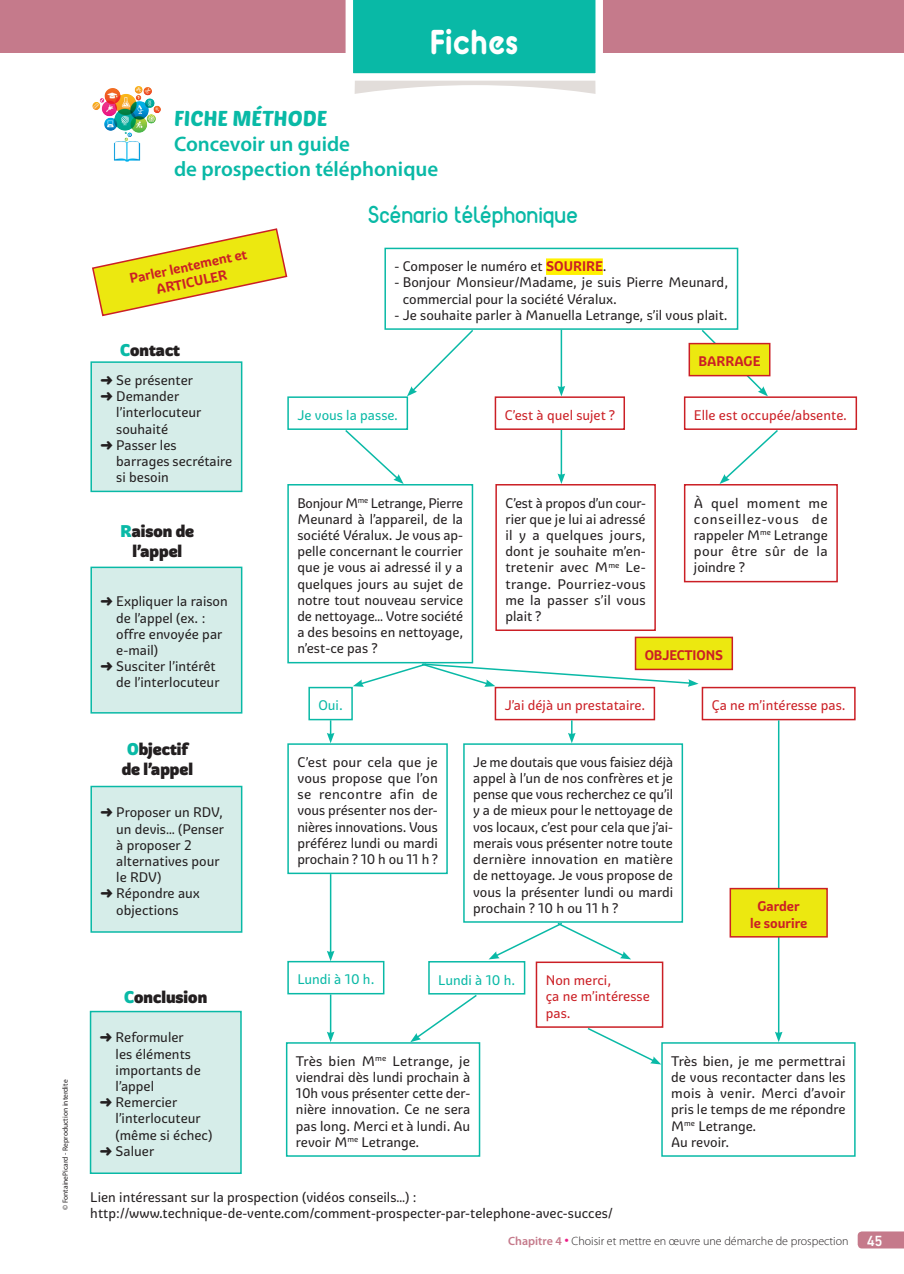
<style>
.page{position:relative;width:904px;height:1274px;background:#fff}
.page>*{position:absolute;margin:0;border:0;box-sizing:border-box;transform-origin:0 0}
.t1{font:700 34.5px "BC Alphapipe RB";color:#fff;scale:.9 1}
.Style_de_paragraphe{font:700 24px "Reef";color:#09b9a6}
.Titre_principal_fich{font:600 21px/25.2px "Myriad Pro";color:#09b9a6}
.t2{font:21px "Poetsen One";color:#09b9a6}
._1Contexte{font:900 16.5px/19.8px "Graviola";color:#231f20;text-align:center}
._1Contexte-2{font:13.5px/16.2px "Graviola";color:#231f20}
._1Contexte-3{font:13.5px/16.2px "Graviola";color:#cb1f25}
._1Contexte-4{font:700 13.5px/16.2px "Graviola";color:#cb1f25;text-align:center}
._1Contexte-5{font:13.5px "Graviola";color:#09b9a6}
.t3{font:300 12px "Myriad Pro";color:#231f20}
.t4{font:7.5px "Myriad Pro";color:#231f20}
.s1{font-weight:700;color:#cb1f25}
.s2{color:#09b9a6}
.s3{font-weight:600;color:#c57a8b}
.s4{font-size:18px;color:#ed1d86}
.s5{font-family:"DIN Next LT Pro";font-weight:500;font-size:15px;color:#fff}
</style>
<div class="page">
<svg style="left:857px;top:1231px;width:47px;height:17px"></svg>
<div style="left:0;top:0;width:904px;height:53px;background:#c57a8b"></div>
<svg style="left:345px;top:0;width:258px;height:94px"></svg>
<svg style="left:135px;top:86px;width:7px;height:8px"></svg>
<svg style="left:92px;top:228px;width:196px;height:89px"></svg>
<div style="left:546px;top:258px;width:57px;height:17px;background:#fff101"></div>
<div style="left:384px;top:248px;width:354px;height:82px;border:2px solid #09b9a6"></div>
<div style="left:287px;top:396px;width:121px;height:34px;border:2px solid #09b9a6"></div>
<div style="left:494px;top:396px;width:131px;height:34px;border:2px solid #cb1f25"></div>
<div style="left:684px;top:396px;width:173px;height:34px;border:2px solid #cb1f25"></div>
<div style="left:287px;top:484px;width:186px;height:179px;border:2px solid #09b9a6"></div>
<div style="left:495px;top:484px;width:161px;height:147px;border:2px solid #cb1f25"></div>
<div style="left:684px;top:484px;width:153px;height:98px;border:2px solid #cb1f25"></div>
<div style="left:635px;top:637px;width:97px;height:32px;background:#ece810"></div>
<div style="left:634px;top:636px;width:99px;height:34px;border:2px solid #cb1f25"></div>
<div style="left:308px;top:686px;width:45px;height:34px;border:2px solid #09b9a6"></div>
<div style="left:494px;top:686px;width:161px;height:34px;border:2px solid #cb1f25"></div>
<div style="left:701px;top:686px;width:154px;height:34px;border:2px solid #cb1f25"></div>
<div style="left:287px;top:743px;width:161px;height:131px;border:2px solid #09b9a6"></div>
<div style="left:463px;top:743px;width:220px;height:179px;border:2px solid #09b9a6"></div>
<div style="left:91px;top:362px;width:151px;height:129px;background:#d6ede9"></div>
<div style="left:90px;top:361px;width:152px;height:131px;border:2px solid #09b9a6"></div>
<div style="left:91px;top:567px;width:151px;height:145px;background:#d6ede9"></div>
<div style="left:90px;top:566px;width:152px;height:147px;border:2px solid #09b9a6"></div>
<div style="left:91px;top:786px;width:151px;height:146px;background:#d6ede9"></div>
<div style="left:90px;top:785px;width:152px;height:147px;border:2px solid #09b9a6"></div>
<div style="left:91px;top:1011px;width:150px;height:162px;background:#d6ede9"></div>
<div style="left:90px;top:1010px;width:152px;height:163px;border:2px solid #09b9a6"></div>
<div style="left:287px;top:960px;width:97px;height:34px;border:2px solid #09b9a6"></div>
<div style="left:428px;top:961px;width:97px;height:33px;border:2px solid #09b9a6"></div>
<div style="left:535px;top:961px;width:128px;height:66px;border:2px solid #cb1f25"></div>
<div style="left:286px;top:1042px;width:194px;height:114px;border:2px solid #09b9a6"></div>
<div style="left:661px;top:1042px;width:194px;height:114px;border:2px solid #09b9a6"></div>
<svg style="left:407px;top:328px;width:68px;height:68px"></svg>
<svg style="left:700px;top:328px;width:68px;height:68px"></svg>
<div style="left:689px;top:343px;width:80px;height:32px;background:#ece810"></div>
<div style="left:688px;top:343px;width:82px;height:33px;border:2px solid #cb1f25"></div>
<hr style="left:560px;top:330px;width:2px;height:58px;background:#09b9a6">
<svg style="left:557px;top:386px;width:8px;height:10px"></svg>
<hr style="left:560px;top:430px;width:2px;height:46px;background:#09b9a6">
<svg style="left:557px;top:473px;width:8px;height:11px"></svg>
<svg style="left:719px;top:428px;width:60px;height:56px"></svg>
<svg style="left:343px;top:428px;width:60px;height:56px"></svg>
<svg style="left:568px;top:720px;width:7px;height:23px"></svg>
<svg style="left:327px;top:720px;width:7px;height:23px"></svg>
<hr style="left:330px;top:874px;width:1px;height:79px;background:#09b9a6">
<svg style="left:327px;top:950px;width:7px;height:11px"></svg>
<hr style="left:330px;top:994px;width:1px;height:39px;background:#09b9a6">
<svg style="left:327px;top:1031px;width:7px;height:11px"></svg>
<svg style="left:488px;top:921px;width:143px;height:38px"></svg>
<hr style="left:778px;top:720px;width:1px;height:313px;background:#09b9a6">
<svg style="left:775px;top:1031px;width:7px;height:11px"></svg>
<div style="left:730px;top:888px;width:97px;height:48px;background:#ece810"></div>
<div style="left:729px;top:887px;width:98px;height:50px;border:2px solid #cb1f25"></div>
<svg style="left:410px;top:993px;width:68px;height:49px"></svg>
<svg style="left:586px;top:1026px;width:75px;height:38px"></svg>
<svg style="left:353px;top:662px;width:345px;height:24px"></svg>
<p class="t4" style="left:61px;top:1210px;width:132px;rotate:-90deg">© FontainePicard - Reproduction interdite</p>
<p class="t1" style="left:430px;top:19px;width:100px">Fiches</p>
<p class="t2" style="left:174px;top:105px;width:155px">FICHE MÉTHODE</p>
<p class="Titre_principal_fich" style="left:174px;top:131px;width:266px">Concevoir un guide<br>de prospection téléphonique</p>
<p class="Style_de_paragraphe" style="left:368px;top:199px;width:211px">Scénario téléphonique</p>
<p class="_1Contexte-4" style="left:128px;top:271px;width:121px;rotate:-12deg">Parler lentement et<br>ARTICULER</p>
<p class="_1Contexte-2" style="left:394px;top:258px;width:214px">- Composer le numéro et <span class="s1">SOURIRE</span>.</p>
<p class="_1Contexte-2" style="left:402px;top:274px;width:327px;text-indent:-8px">- Bonjour Monsieur/Madame, je suis Pierre Meunard, commercial pour la société Véralux.</p>
<p class="_1Contexte-2" style="left:394px;top:307px;width:335px">- Je souhaite parler à Manuella Letrange, s’il vous plait.</p>
<p class="_1Contexte" style="left:120px;top:340px;width:61px"><span class="s2">C</span>ontact</p>
<p class="_1Contexte-2" style="left:100px;top:372px;width:94px">➜ Se présenter</p>
<p class="_1Contexte-2" style="left:116px;top:388px;width:87px;text-indent:-16px">➜ Demander l’interlocuteur souhaité</p>
<p class="_1Contexte-2" style="left:116px;top:437px;width:118px;text-indent:-16px">➜ Passer les barrages secrétaire si besoin</p>
<p class="_1Contexte" style="left:121px;top:521px;width:75px"><span class="s2">R</span>aison de l’appel</p>
<p class="_1Contexte-2" style="left:116px;top:593px;width:113px;text-indent:-16px">➜ Expliquer la raison de l’appel (ex. : offre envoyée par e-mail)</p>
<p class="_1Contexte-2" style="left:100px;top:658px;width:121px;text-align:right">➜ Susciter l’intérêt de l’interlocuteur</p>
<p class="_1Contexte" style="left:122px;top:739px;width:73px"><span class="s2">O</span>bjectif de l’appel</p>
<p class="_1Contexte-2" style="left:116px;top:804px;width:109px;text-indent:-16px">➜ Proposer un RDV, un devis… (Penser à proposer 2 alternatives pour le RDV)</p>
<p class="_1Contexte-2" style="left:100px;top:885px;width:101px;text-align:center">➜ Répondre aux objections</p>
<p class="_1Contexte" style="left:124px;top:987px;width:84px"><span class="s2">C</span>onclusion</p>
<p class="_1Contexte-2" style="left:116px;top:1029px;width:87px;text-indent:-16px">➜ Reformuler les éléments importants de l’appel</p>
<p class="_1Contexte-2" style="left:116px;top:1094px;width:98px;text-indent:-16px">➜ Remercier l’interlocuteur (même si échec)</p>
<p class="_1Contexte-2" style="left:100px;top:1143px;width:56px">➜ Saluer</p>
<p class="_1Contexte-4" style="left:698px;top:353px;width:63px">BARRAGE</p>
<p class="_1Contexte-5" style="left:297px;top:407px;width:102px">Je vous la passe.</p>
<p class="_1Contexte-3" style="left:504px;top:407px;width:112px">C’est à quel sujet ?</p>
<p class="_1Contexte-3" style="left:694px;top:407px;width:154px">Elle est occupée/absente.</p>
<p class="_1Contexte-2" style="left:297px;top:495px;width:167px;text-align:justify">Bonjour M<sup>me</sup> Letrange, Pierre Meunard à l’appareil, de la société Véralux. Je vous ap&shy;pelle concernant le courrier que je vous ai adressé il y a quelques jours au sujet de notre tout nouveau service de nettoyage… Votre société a des besoins en nettoyage, n’est-ce pas ?</p>
<p class="_1Contexte-2" style="left:505px;top:495px;width:142px;text-align:justify">C’est à propos d’un cour&shy;rier que je lui ai adressé il y a quelques jours, dont je souhaite m’en&shy;tretenir avec M<sup>me</sup> Le&shy;trange. Pourriez-vous me la passer s’il vous plait ?</p>
<p class="_1Contexte-2" style="left:694px;top:495px;width:135px;text-align:justify">À quel moment me conseillez-vous de rappeler M<sup>me</sup> Letrange pour être sûr de la joindre ?</p>
<p class="_1Contexte-4" style="left:644px;top:647px;width:80px">OBJECTIONS</p>
<p class="_1Contexte-5" style="left:318px;top:697px;width:26px">Oui.</p>
<p class="_1Contexte-3" style="left:504px;top:697px;width:142px">J’ai déjà un prestataire.</p>
<p class="_1Contexte-3" style="left:711px;top:697px;width:135px">Ça ne m’intéresse pas.</p>
<p class="_1Contexte-2" style="left:297px;top:754px;width:142px;text-align:justify">C’est pour cela que je vous propose que l’on se rencontre afin de vous présenter nos der&shy;nières innovations. Vous préférez lundi ou mardi prochain ? 10 h ou 11 h ?</p>
<p class="_1Contexte-2" style="left:473px;top:754px;width:201px;text-align:justify">Je me doutais que vous faisiez déjà appel à l’un de nos confrères et je pense que vous recherchez ce qu’il y a de mieux pour le nettoyage de vos locaux, c’est pour cela que j’ai&shy;merais vous présenter notre toute dernière innovation en matière de nettoyage. Je vous propose de vous la présenter lundi ou mardi prochain ? 10 h ou 11 h ?</p>
<p class="_1Contexte-4" style="left:750px;top:898px;width:59px">Garder<br>le sourire</p>
<p class="_1Contexte-5" style="left:297px;top:971px;width:79px">Lundi à 10 h.</p>
<p class="_1Contexte-5" style="left:438px;top:971px;width:79px">Lundi à 10 h.</p>
<p class="_1Contexte-3" style="left:545px;top:972px;width:67px">Non merci,</p>
<p class="_1Contexte-3" style="left:545px;top:988px;width:106px">ça ne m’intéresse pas.</p>
<p class="_1Contexte-2" style="left:296px;top:1052px;width:176px;text-align:justify">Très bien M<sup>me</sup> Letrange, je viendrai dès lundi prochain à 10h vous présenter cette der&shy;nière innovation. Ce ne sera pas long. Merci et à lundi. Au revoir M<sup>me</sup> Letrange.</p>
<p class="_1Contexte-2" style="left:671px;top:1052px;width:176px;text-align:justify">Très bien, je me permettrai de vous recontacter dans les mois à venir. Merci d’avoir pris le temps de me répondre M<sup>me</sup> Letrange.</p>
<p class="_1Contexte-2" style="left:671px;top:1133px;width:60px">Au revoir.</p>
<p class="_1Contexte-2" style="left:90px;top:1188px;width:524px">Lien intéressant sur la prospection (vidéos conseils…) : http://www.technique-de-vente.com/comment-prospecter-par-telephone-avec-succes/</p>
<p class="t3" style="left:508px;top:1233px;width:376px"><span class="s3">Chapitre 4</span> <span class="s4">•</span> Choisir et mettre en œuvre une démarche de prospection <span class="s5">45</span></p>
</div>
